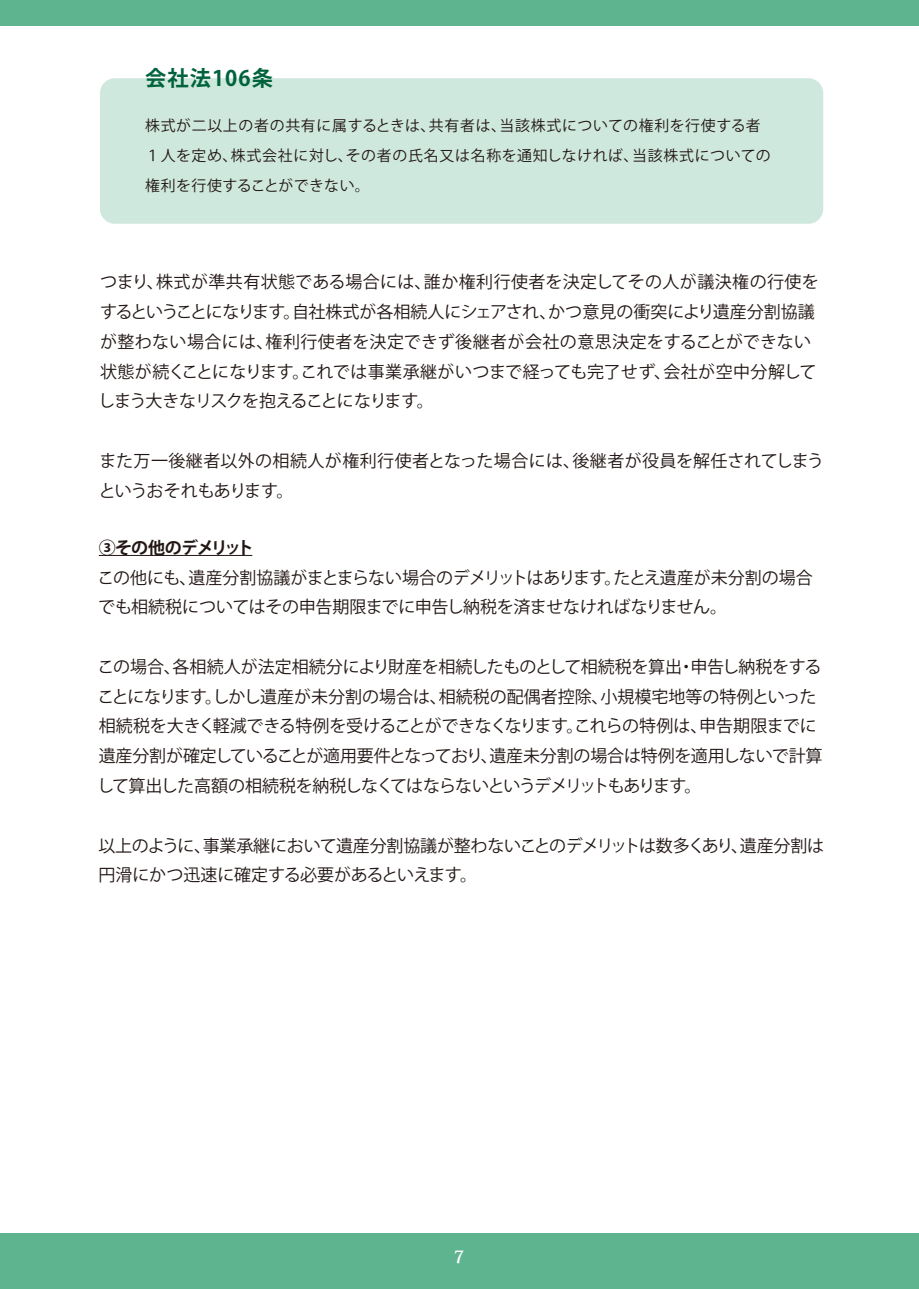
<style>
.page{position:relative;width:919px;height:1289px;background:#fff}
.page>*{position:absolute;margin:0;border:0;box-sizing:border-box;transform-origin:0 0}
.t1{font:700 21.3px "Koz Go Pro";letter-spacing:.05em;color:#00633d}
.t2{font:16.95px/29.7px "Koz Go Pro";letter-spacing:-.01em;color:#221714}
.t3{font:16.95px/29.7px "Koz Go Pro";letter-spacing:.01em;color:#221714}
.t4{font:700 16.95px "Koz Go Pro";letter-spacing:-.05em;color:#221714}
.t5{font:700 16.95px "Koz Min Pro";color:#fff}
.t6{font:14.85px/29.7px "Koz Go Pro";letter-spacing:.05em;color:#221714}
</style>
<div class="page">
<div style="left:100px;top:78px;width:723px;height:146px;background:#cfe8dd;border-radius:15px"></div>
<div style="left:0;top:1233px;width:918px;height:55px;background:#5fb490"></div>
<div style="left:0;top:0;width:918px;height:26px;background:#5fb490"></div>
<hr style="left:99px;top:555px;width:153px;height:1px;background:#221714">
<p class="t1" style="left:145px;top:65px;width:129px">会社法106条</p>
<p class="t6" style="left:145px;top:111px;width:627px">株式が二以上の者の共有に属するときは、共有者は、当該株式についての権利を行使する者<br>１人を定め、株式会社に対し、その者の氏名又は名称を通知しなければ、当該株式についての権利を行使することができない。</p>
<p class="t2" style="left:98px;top:267px;width:721px">つまり、株式が準共有状態である場合には、誰か権利行使者を決定してその人が議決権の行使をするということになります。自社株式が各相続人にシェアされ、かつ意見の衝突により遺産分割協議が整わない場合には、権利行使者を決定できず後継者が会社の意思決定をすることができない状態が続くことになります。これでは事業承継がいつまで経っても完了せず、会社が空中分解してしまう大きなリスクを抱えることになります。</p>
<p class="t3" style="left:99px;top:446px;width:726px">また万一後継者以外の相続人が権利行使者となった場合には、後継者が役員を解任されてしまうというおそれもあります。</p>
<p class="t4" style="left:99px;top:536px;width:156px">③その他のデメリット</p>
<p class="t2" style="left:98px;top:563px;width:716px">この他にも、遺産分割協議がまとまらない場合のデメリットはあります。たとえ遺産が未分割の場合でも相続税についてはその申告期限までに申告し納税を済ませなければなりません。</p>
<p class="t2" style="left:97px;top:652px;width:727px">この場合、各相続人が法定相続分により財産を相続したものとして相続税を算出・申告し納税をすることになります。しかし遺産が未分割の場合は、相続税の配偶者控除、小規模宅地等の特例といった相続税を大きく軽減できる特例を受けることができなくなります。これらの特例は、申告期限までに遺産分割が確定していることが適用要件となっており、遺産未分割の場合は特例を適用しないで計算して算出した高額の相続税を納税しなくてはならないというデメリットもあります。</p>
<p class="t2" style="left:99px;top:830px;width:727px">以上のように、事業承継において遺産分割協議が整わないことのデメリットは数多くあり、遺産分割は円滑にかつ迅速に確定する必要があるといえます。</p>
<p class="t5" style="left:454px;top:1244px;width:12px">7</p>
</div>
